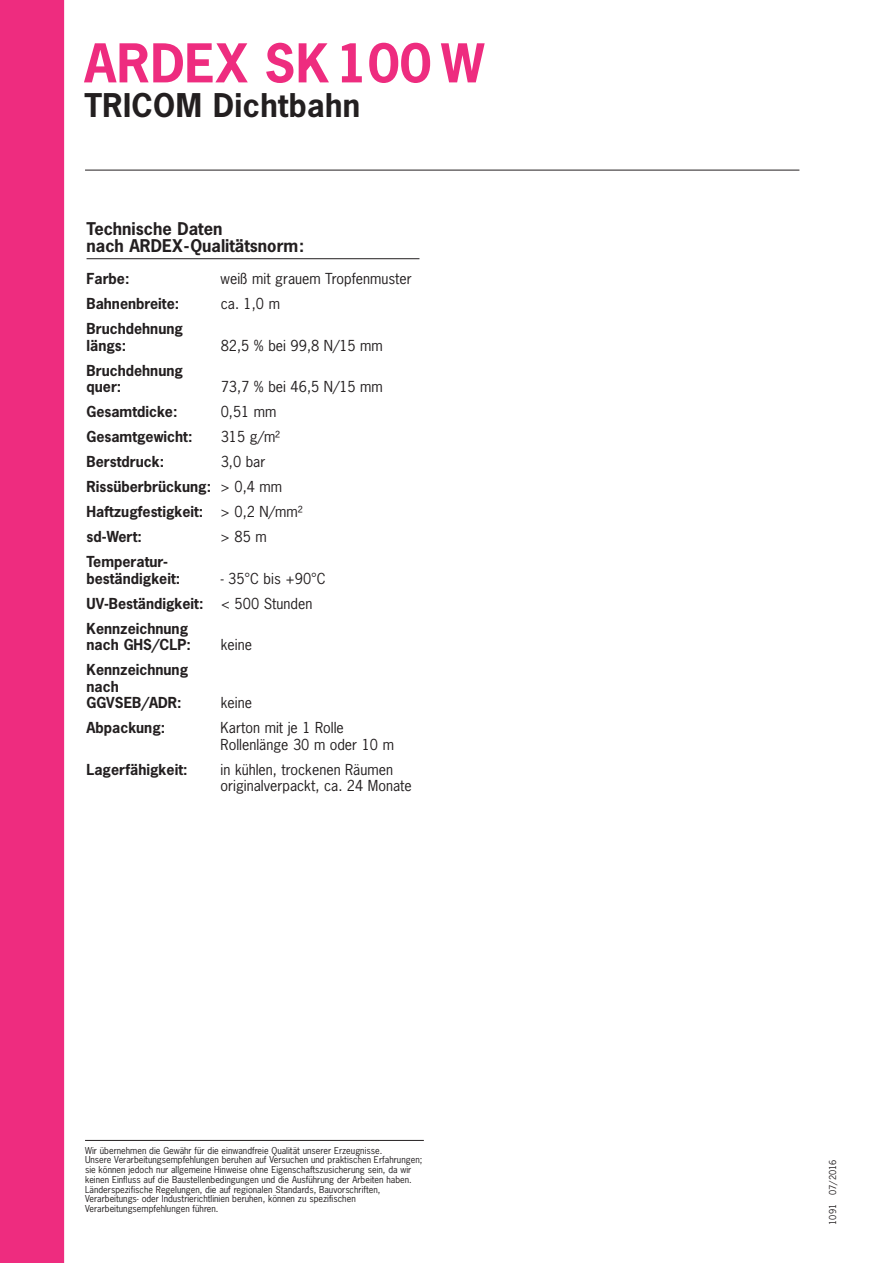
<style>
.page{position:relative;width:893px;height:1263px;background:#fff}
.page>*{position:absolute;margin:0;border:0;box-sizing:border-box;transform-origin:0 0}
.t1{font:700 50.25px "News Gothic";letter-spacing:.01em;color:#ee2c7f}
.t2{font:700 30.75px "News Gothic";letter-spacing:.01em;color:#231f20}
.t3{font:700 16.5px/16.5px "News Gothic";color:#231f20}
.t4{font:700 14.25px/16.5px "News Gothic";color:#231f20}
.t5{font:14.25px/16.5px "News Gothic";color:#231f20}
.t6{font:9px/9.8px "News Gothic";color:#231f20}
.s1{font-weight:400}
</style>
<div class="page">
<div style="left:0;top:0;width:64px;height:1263px;background:#ee2c7f"></div>
<hr style="left:85px;top:170px;width:714px;height:1px;background:#231f20">
<hr style="left:87px;top:258px;width:332px;height:1px;background:#231f20">
<hr style="left:85px;top:1140px;width:339px;height:1px;background:#231f20">
<h1 class="t1" style="left:84px;top:36px;width:401px">ARDEX SK100 W</h1>
<h2 class="t2" style="left:84px;top:89px;width:277px">TRICOM Dichtbahn</h2>
<h3 class="t3" style="left:87px;top:221px;width:219px">Technische Daten<br>nach ARDEX-Qualitätsnorm:</h3>
<h3 class="t4" style="left:87px;top:271px;width:44px">Farbe:</h3>
<h3 class="t5" style="left:221px;top:271px;width:193px">weiß mit grauem Tropfenmuster</h3>
<h3 class="t4" style="left:87px;top:296px;width:94px">Bahnenbreite:</h3>
<h3 class="t5" style="left:221px;top:296px;width:61px">ca. 1,0 m</h3>
<h3 class="t4" style="left:87px;top:321px;width:98px">Bruchdehnung längs:</h3>
<h3 class="t5" style="left:221px;top:338px;width:164px">82,5 % bei 99,8 N/15 mm</h3>
<h3 class="t4" style="left:87px;top:363px;width:98px">Bruchdehnung quer:</h3>
<h3 class="t5" style="left:221px;top:379px;width:164px">73,7 % bei 46,5 N/15 mm</h3>
<h3 class="t4" style="left:87px;top:404px;width:92px">Gesamtdicke:</h3>
<h3 class="t5" style="left:221px;top:404px;width:57px">0,51 mm</h3>
<h3 class="t4" style="left:87px;top:429px;width:107px">Gesamtgewicht:</h3>
<h3 class="t5" style="left:221px;top:429px;width:61px">315 g/m²</h3>
<h3 class="t4" style="left:87px;top:454px;width:79px">Berstdruck:</h3>
<h3 class="t4" style="left:87px;top:450px;width:218px;line-height:25px;text-indent:134px"><span class="s1">3,0 bar<br></span>Rissüberbrückung: <span class="s1">&gt; 0,4 mm<br></span>Haftzugfestigkeit: <span class="s1">&gt; 0,2 N/mm² </span>sd-Wert:</h3>
<h3 class="t5" style="left:221px;top:529px;width:48px">&gt;85m</h3>
<h3 class="t4" style="left:87px;top:554px;width:95px">Temperatur&shy;beständigkeit:</h3>
<h3 class="t4" style="left:87px;top:566px;width:241px;line-height:25px;text-indent:134px"><span class="s1">- 35°C bis +90°C<br></span>UV-Beständigkeit: <span class="s1">&lt; 500 Stunden<br></span>Kennzeichnung</h3>
<h3 class="t4" style="left:87px;top:637px;width:106px">nach GHS/CLP:</h3>
<h3 class="t5" style="left:221px;top:637px;width:33px">keine</h3>
<h3 class="t4" style="left:87px;top:662px;width:103px">Kennzeichnung nach<br>GGVSEB/ADR:</h3>
<h3 class="t5" style="left:221px;top:695px;width:33px">keine</h3>
<h3 class="t4" style="left:87px;top:720px;width:80px">Abpackung:</h3>
<h3 class="t5" style="left:221px;top:720px;width:175px">Karton mit je 1 Rolle<br>Rollenlänge 30 m oder 10 m</h3>
<h3 class="t4" style="left:87px;top:762px;width:102px">Lagerfähigkeit:</h3>
<h3 class="t5" style="left:221px;top:762px;width:193px">in kühlen, trockenen Räumen originalverpackt, ca. 24 Monate</h3>
<p class="t6" style="left:85px;top:1145px;width:339px">Wir übernehmen die Gewähr für die einwandfreie Qualität unserer Erzeugnisse.<br>Unsere Verarbeitungsempfehlungen beruhen auf Versuchen und praktischen Erfahrungen; sie können jedoch nur allgemeine Hinweise ohne Eigenschaftszusicherung sein, da wir keinen Einfluss auf die Baustellenbedingungen und die Ausführung der Arbeiten haben.<br>Länderspezifische Regelungen, die auf regionalen Standards, Bauvorschriften, Verarbeitungs- oder Industrierichtlinien beruhen, können zu spezifischen Verarbeitungsempfehlungen führen.</p>
<p class="t6" style="left:828px;top:1225px;width:67px;rotate:-90deg">1091 07/2016</p>
</div>
